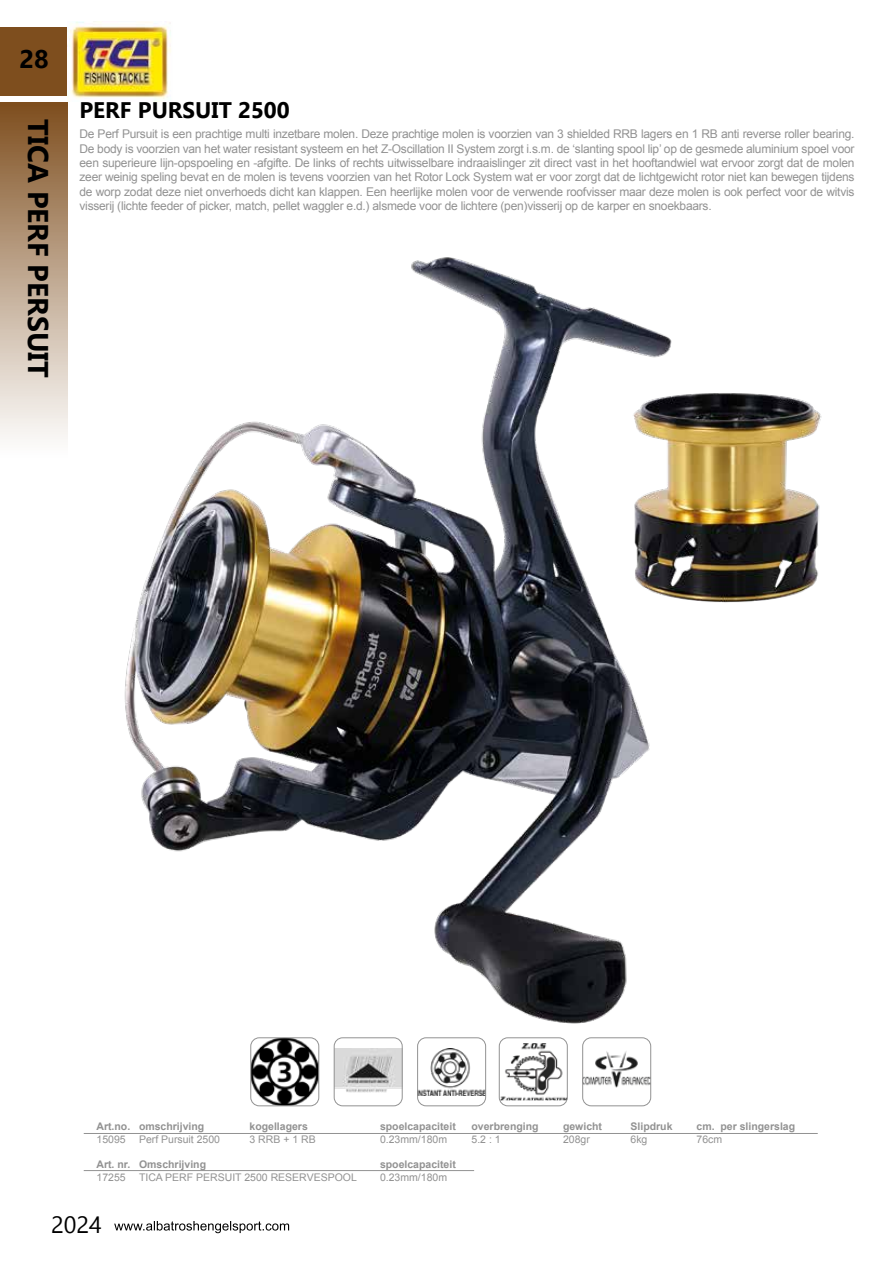
<style>
.page{position:relative;width:893px;height:1263px;background:#fff}
.page>*{position:absolute;margin:0;border:0;box-sizing:border-box;transform-origin:0 0}
.t1{font:700 28.5px "Gadugi";color:#000}
.t2{font:700 25.5px "Gadugi";color:#000}
.t3{font:23.55px "Gadugi";color:#000}
.t4{font:700 22.5px "Gadugi";color:#000}
.t5{font:12px/14.4px "Arial";letter-spacing:-.02em;color:#929292;text-align:justify}
.t6{font:700 10.5px "Arial";color:#929292}
.t7{font:10.5px "Arial";color:#929292}
</style>
<div class="page">
<div style="left:0;top:28px;width:68px;height:68px;background:#7e4e1e"></div>
<svg style="left:0;top:102px;width:68px;height:141px;background:#98714b"></svg>
<svg style="left:114px;top:1221px;width:175px;height:12px"></svg>
<img style="left:69px;top:21px;width:102px;height:81px">
<img style="left:501px;top:1043px;width:64px;height:57px">
<div style="left:499px;top:1037px;width:68px;height:69px;border:1px solid #929292;border-radius:9px"></div>
<img style="left:251px;top:1038px;width:68px;height:68px">
<div style="left:251px;top:1037px;width:68px;height:69px;border:1px solid #929292;border-radius:9px"></div>
<img style="left:584px;top:1051px;width:65px;height:37px">
<div style="left:582px;top:1037px;width:69px;height:69px;border:1px solid #929292;border-radius:9px"></div>
<img style="left:336px;top:1048px;width:64px;height:45px">
<div style="left:334px;top:1037px;width:68px;height:69px;border:1px solid #929292;border-radius:9px"></div>
<img style="left:419px;top:1048px;width:65px;height:47px">
<div style="left:417px;top:1037px;width:69px;height:69px;border:1px solid #929292;border-radius:9px"></div>
<hr style="left:84px;top:1133px;width:734px;height:1px;background:#929292">
<hr style="left:84px;top:1170px;width:390px;height:1px;background:#929292">
<img style="left:0;top:243px;width:672px;height:795px">
<img style="left:607px;top:378px;width:215px;height:236px">
<h2 class="t2" style="left:19px;top:44px;width:31px">28</h2>
<h1 class="t1" style="left:55px;top:119px;width:260px;rotate:90deg">TICA PERF PERSUIT</h1>
<h3 class="t4" style="left:79px;top:97px;width:212px">PERF PURSUIT 2500</h3>
<p class="t5" style="left:79px;top:127px;width:777px">De Perf Pursuit is een prachtige multi inzetbare molen. Deze prachtige molen is voorzien van 3 shielded RRB lagers en 1 RB anti reverse roller bearing.<br>De body is voorzien van het water resistant systeem en het Z-Oscillation II System zorgt i.s.m. de ‘slanting spool lip’ op de gesmede aluminium spoel voor een superieure lijn-opspoeling en -afgifte. De links of rechts uitwisselbare indraaislinger zit direct vast in het hooftandwiel wat ervoor zorgt dat de molen zeer weinig speling bevat en de molen is tevens voorzien van het Rotor Lock System wat er voor zorgt dat de lichtgewicht rotor niet kan bewegen tijdens de worp zodat deze niet onverhoeds dicht kan klappen. Een heerlijke molen voor de verwende roofvisser maar deze molen is ook perfect voor de witvis visserij (lichte feeder of picker, match, pellet waggler e.d.) alsmede voor de lichtere (pen)visserij op de karper en snoekbaars.</p>
<p class="t6" style="left:96px;top:1120px;width:109px">Art.no. omschrijving</p>
<p class="t6" style="left:249px;top:1120px;width:60px">kogellagers</p>
<p class="t6" style="left:380px;top:1120px;width:77px">spoelcapaciteit</p>
<p class="t6" style="left:471px;top:1120px;width:69px">overbrenging</p>
<p class="t6" style="left:563px;top:1120px;width:41px">gewicht</p>
<p class="t6" style="left:630px;top:1120px;width:44px">Slipdruk</p>
<p class="t6" style="left:696px;top:1120px;width:100px">cm. per slingerslag</p>
<p class="t7" style="left:96px;top:1132px;width:31px">15095</p>
<p class="t7" style="left:139px;top:1132px;width:83px">Perf Pursuit 2500</p>
<p class="t7" style="left:249px;top:1132px;width:68px">3 RRB + 1 RB</p>
<p class="t7" style="left:380px;top:1132px;width:69px">0.23mm/180m</p>
<p class="t7" style="left:471px;top:1132px;width:31px">5.2 : 1</p>
<p class="t7" style="left:563px;top:1132px;width:28px">208gr</p>
<p class="t7" style="left:630px;top:1132px;width:18px">6kg</p>
<p class="t7" style="left:696px;top:1132px;width:27px">76cm</p>
<p class="t6" style="left:96px;top:1157px;width:111px">Art. nr. Omschrijving</p>
<p class="t6" style="left:380px;top:1157px;width:77px">spoelcapaciteit</p>
<p class="t7" style="left:96px;top:1170px;width:31px">17255</p>
<p class="t7" style="left:139px;top:1170px;width:219px">TICA PERF PERSUIT 2500 RESERVESPOOL</p>
<p class="t7" style="left:380px;top:1170px;width:69px">0.23mm/180m</p>
<h3 class="t3" style="left:51px;top:1211px;width:52px">2024</h3>
</div>
